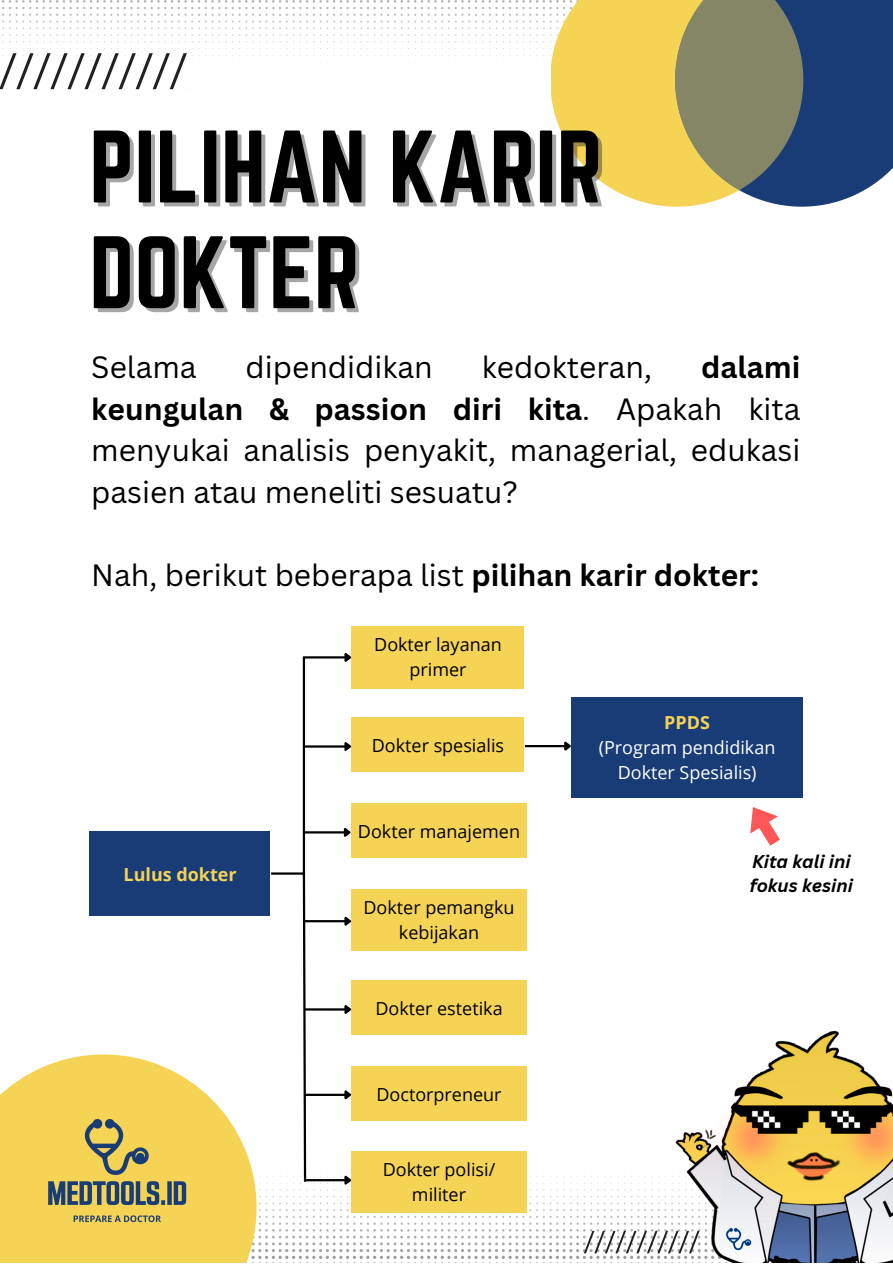
<style>
.page{position:relative;width:893px;height:1264px;background:#fff}
.page>*{position:absolute;margin:0;border:0;box-sizing:border-box;transform-origin:0 0}
.t1{font:89.85px/105.6px "Norwester";color:#000}
.t2{font:30px/41.5px "Canva Sans";color:#000;text-align:justify}
.t3{font:18px/24.8px "Open Sans";color:#000;text-align:center}
.t4{font:18px/24.8px "Open Sans";color:#fff;text-align:center}
.t5{font:italic 700 18px/24.8px "Canva Sans";color:#000}
.t6{font:700 18px "Open Sans";color:#f4d355}
.s1{font-weight:700}
</style>
<div class="page">
<svg style="left:2px;top:0;width:549px;height:56px"></svg>
<svg style="left:551px;top:0;width:124px;height:207px;fill:#f4d355"></svg>
<svg style="left:675px;top:0;width:217px;height:207px;background:#606e71"></svg>
<svg style="left:0;top:53px;width:187px;height:36px"></svg>
<svg style="left:256px;top:1176px;width:328px;height:83px"></svg>
<svg style="left:0;top:1054px;width:256px;height:208px;fill:#f4d355"></svg>
<img style="left:37px;top:1092px;width:161px;height:161px">
<img style="left:584px;top:1030px;width:308px;height:232px">
<div style="left:89px;top:831px;width:181px;height:84px;background:#193c76"></div>
<div style="left:351px;top:717px;width:172px;height:55px;background:#f4d355"></div>
<div style="left:351px;top:626px;width:172px;height:62px;background:#f4d355"></div>
<div style="left:351px;top:803px;width:176px;height:55px;background:#f4d355"></div>
<div style="left:351px;top:980px;width:176px;height:55px;background:#f4d355"></div>
<div style="left:351px;top:1065px;width:176px;height:55px;background:#f4d355"></div>
<div style="left:351px;top:889px;width:176px;height:61px;background:#f4d355"></div>
<hr style="left:305px;top:656px;width:40px;height:2px;background:#000">
<svg style="left:342px;top:653px;width:10px;height:9px"></svg>
<hr style="left:303px;top:656px;width:2px;height:219px;background:#000">
<hr style="left:271px;top:872px;width:33px;height:2px;background:#000">
<hr style="left:305px;top:745px;width:40px;height:2px;background:#000">
<svg style="left:342px;top:742px;width:10px;height:9px"></svg>
<hr style="left:304px;top:831px;width:40px;height:2px;background:#000">
<svg style="left:342px;top:828px;width:9px;height:9px"></svg>
<hr style="left:305px;top:920px;width:40px;height:2px;background:#000">
<svg style="left:342px;top:916px;width:10px;height:10px"></svg>
<hr style="left:305px;top:1008px;width:40px;height:2px;background:#000">
<svg style="left:342px;top:1005px;width:10px;height:9px"></svg>
<hr style="left:305px;top:1093px;width:40px;height:2px;background:#000">
<svg style="left:342px;top:1090px;width:10px;height:10px"></svg>
<svg style="left:301px;top:870px;width:6px;height:313px"></svg>
<div style="left:351px;top:1151px;width:176px;height:61px;background:#f4d355"></div>
<hr style="left:305px;top:1178px;width:40px;height:3px;background:#000">
<svg style="left:342px;top:1175px;width:10px;height:12px"></svg>
<div style="left:571px;top:696px;width:231px;height:101px;background:#193c76"></div>
<hr style="left:525px;top:745px;width:39px;height:2px;background:#000">
<svg style="left:562px;top:741px;width:9px;height:10px"></svg>
<svg style="left:750px;top:807px;width:30px;height:39px"></svg>
<h1 class="t1" style="left:89px;top:114px;width:515px">PILIHAN KARIR<br>DOKTER</h1>
<p class="t2" style="left:91px;top:345px;width:710px;text-indent:609px"><span class="s1">dalami keungulan &amp; passion diri kita</span>. Apakah kita menyukai analisis penyakit, managerial, edukasi pasien atau meneliti sesuatu?</p>
<p class="t2" style="left:91px;top:345px;width:107px">Selama</p>
<p class="t2" style="left:245px;top:345px;width:189px">dipendidikan</p>
<p class="t2" style="left:481px;top:345px;width:172px">kedokteran,</p>
<p class="t2" style="left:91px;top:553px;width:669px">Nah, berikut beberapa list <span class="s1">pilihan karir dokter:</span></p>
<p class="t6" style="left:124px;top:861px;width:115px">Lulus dokter</p>
<p class="t3" style="left:374px;top:632px;width:129px">Dokter layanan primer</p>
<p class="t3" style="left:372px;top:733px;width:134px">Dokter spesialis</p>
<p class="t3" style="left:358px;top:818px;width:164px">Dokter manajemen</p>
<p class="t3" style="left:363px;top:894px;width:152px">Dokter pemangku kebijakan</p>
<p class="t3" style="left:375px;top:995px;width:129px">Dokter estetika</p>
<p class="t3" style="left:376px;top:1081px;width:126px">Doctorpreneur</p>
<p class="t3" style="left:383px;top:1156px;width:114px">Dokter polisi/ militer</p>
<p class="t6" style="left:664px;top:710px;width:47px">PPDS</p>
<p class="t4" style="left:598px;top:734px;width:178px">(Program pendidikan<br>Dokter Spesialis)</p>
<p class="t5" style="left:749px;top:848px;width:105px">Kita kali ini fokus kesini</p>
</div>
